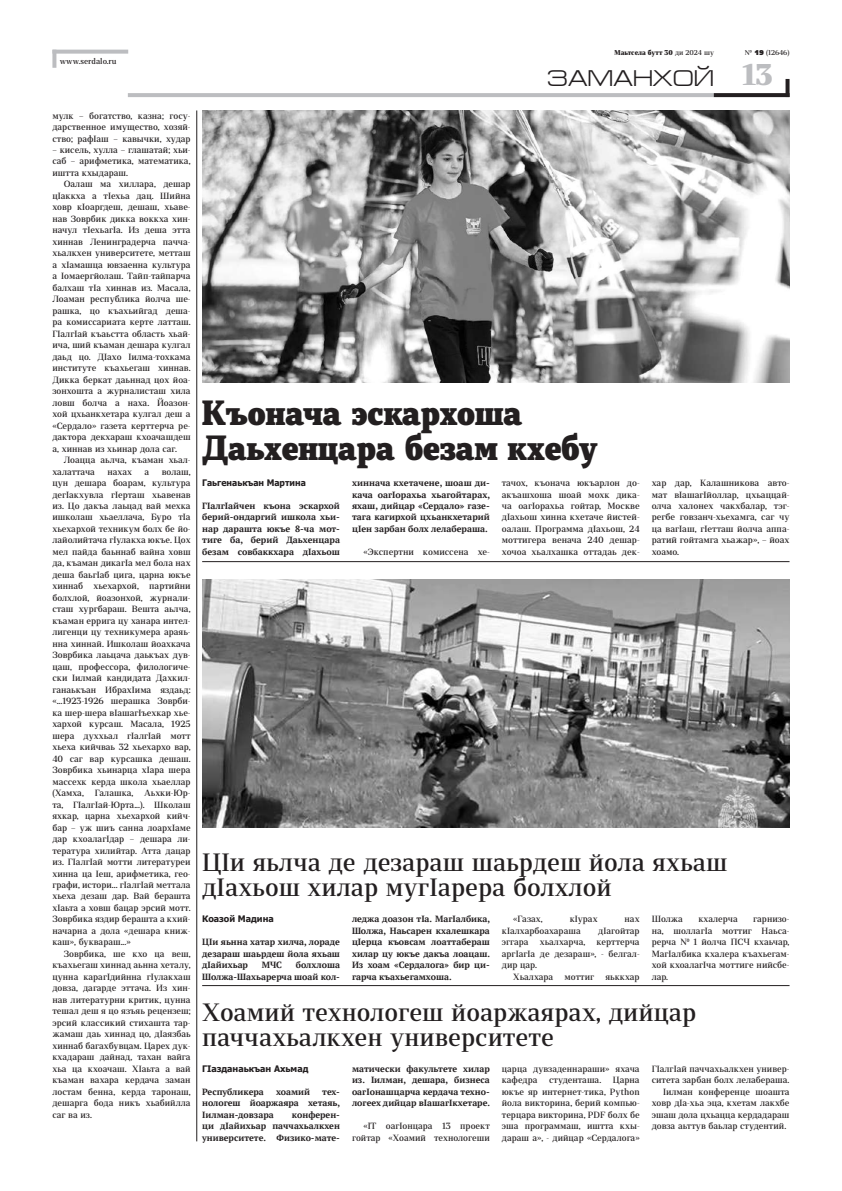
<style>
.page{position:relative;width:842px;height:1191px;background:#fff}
.page>*{position:absolute;margin:0;border:0;box-sizing:border-box;transform-origin:0 0}
.t1{font:800 35px/35px "Rolleston Text";color:#231f20}
.t2{font:500 25px/25px "Rolleston Display";color:#231f20}
.t3{font:23px "Europe Ext";color:#231f20}
.t4{font:500 9px/11.5px "Rolleston Display";color:#231f20;text-align:justify}
.t5{font:700 9px/11.5px "PT Serif";color:#231f20;text-align:justify}
.t6{font:700 9px "Tahoma";color:#231f20}
.t7{font:700 9px "Tahoma";color:#231f20;scale:.96 1}
.t8{font:500 8px "Rolleston Display";color:#231f20}
.t9{font:800 7px "Rolleston Display";color:#231f20}
.t10{font:500 7px "Rolleston Display";color:#231f20}
.s1{font-weight:500}
.s2{font-family:"Ekibastuz";font-weight:900}
.s3{font-family:"Rolleston Display";font-weight:800;font-size:30px;color:#bcbdc0}
</style>
<div class="page">
<svg style="left:56px;top:50px;width:72px;height:4px"></svg>
<svg style="left:52px;top:50px;width:4px;height:18px"></svg>
<hr style="left:128px;top:93px;width:586px;height:4px;background:#bcbdc0">
<svg style="left:714px;top:93px;width:71px;height:4px"></svg>
<svg style="left:785px;top:79px;width:4px;height:18px"></svg>
<hr style="left:196px;top:110px;width:1px;height:1031px;background:#231f20">
<img style="left:202px;top:110px;width:587px;height:273px">
<hr style="left:202px;top:561px;width:587px;height:1px;background:#231f20">
<img style="left:202px;top:579px;width:587px;height:248px">
<hr style="left:202px;top:985px;width:587px;height:1px;background:#231f20">
<p class="t8" style="left:60px;top:56px;width:58px">www.serdalo.ru</p>
<p class="t4" style="left:52px;top:110px;width:140px">мулк – богатство, казна; госу&shy;дарственное имущество, хозяй&shy;ство; рафIаш – кавычки, худар</p>
<p class="t4" style="left:52px;top:144px;width:140px">– кисель, хулла – глашатай; хьи&shy;саб – арифметика, математика, иштта кхыдараш.</p>
<p class="t4" style="left:52px;top:178px;width:140px;text-indent:11px">Оалаш ма хиллара, дешар цIаккха а тIехьа дац. Шийна ховр кIоаргдеш, дешаш, хьаве&shy;нав Зоврбик дикка воккха хин&shy;начул тIехьагIа. Из деша этта хиннав Ленинградерча пачча&shy;хьалкхен университете, метташ а хIамашца ювзаенна культура а Iомаергйолаш. Тайп-тайпарча балхаш тIа хиннав из. Масала, Лоаман республика йолча ше&shy;рашка, цо къахьийгад деша&shy;ра комиссариата керте латташ.<br>ГIалгIай къаьстта область хьай&shy;ича, ший къаман дешара кулгал даьд цо. ДIахо Iилма-тохкама институте къахьегаш хиннав.<br>Дикка беркат даьннад цох йоа&shy;зонхошта а журналисташ хила ловш болча а наха. Йоазон&shy;хой цхьанкхетара кулгал деш а «Сердало» газета керттерча ре&shy;дактора декхараш кхоачашдеш а, хиннав из хьинар дола саг.</p>
<p class="t4" style="left:52px;top:454px;width:140px;text-indent:11px">Лоацца аьлча, къаман хьал&shy;халаттача</p>
<p class="t4" style="left:52px;top:465px;width:140px;text-indent:109px">волаш, цун дешара боарам, культура дегIакхувла гIерташ хьавенав из. Цо дакъа лаьцад вай мехка ишколаш хьаеллача, Буро тIа хьехархой техникум болх бе йо&shy;лайолийтача гIулакха юкъе. Цох мел пайда баьннаб вайна ховш да, къаман дикагIа мел бола нах деша баьгIаб цига, царна юкъе хиннаб хьехархой, партийни болхлой, йоазонхой, журнали&shy;сташ хургбараш. Вешта аьлча, къаман еррига цу ханара интел&shy;лигенци цу техникумера араяь&shy;нна хиннай. Ишколаш йоахкача Зоврбика лаьцача даькъах дув&shy;цаш, профессора, филологиче&shy;ски Iилмай кандидата Дахкил&shy;ганаькъан ИбрахIима яздаьд: «...1923-1926 шерашка Зоврби&shy;ка шер-шера вIашагIъехкар хье&shy;хархой курсаш. Масала, 1925 шера духхьал гIалгIай мотт хьеха кийчваь 32 хьехархо вар, 40 саг вар курсашка дешаш.<br>Зоврбика хьинарца хIара шера массехк керда школа хьаеллар (Хамха, Галашка, Аьхки-Юр&shy;та, ГIалгIай-Юрта...). Школаш яхкар, царна хьехархой кийч&shy;бар – уж шиъ санна лоархIаме дар кхоалагIдар – дешара ли&shy;тература хилийтар. Атта дацар из. ГIалгIай мотти литературеи хинна ца Iеш, арифметика, гео&shy;графи, истори... гIалгIай меттала хьеха дезаш дар. Вай берашта хIаьта а ховш бацар эрсий мотт.<br>Зоврбика яздир берашта а кхий&shy;начарна а дола «дешара книж&shy;каш», буквараш...»</p>
<p class="t4" style="left:52px;top:948px;width:140px;text-indent:11px">Зоврбика, ше кхо ца веш, къахьегаш хиннад аьнна хеталу, цунна карагIдийнна гIулакхаш довза, дагарде эттача. Из хин&shy;нав литературни критик, цунна тешал деш я цо язъяь рецензеш; эрсий классикий стихашта тар&shy;жамаш даь хиннад цо, дIаязбаь хиннаб багахбувцам. Царех дук&shy;кхадараш дайнад, тахан вайга хьа ца кхоачаш. ХIаьта а вай къаман вахара кердача заман лостам бенна, керда таронаш, дешарга бода никъ хьабийлла саг ва из.</p>
<p class="t4" style="left:107px;top:465px;width:26px">нахах</p>
<p class="t4" style="left:145px;top:465px;width:6px">а</p>
<p class="t9" style="left:615px;top:48px;width:101px">Маьтсела бутт 30 <span class="s1">ди 2024 шу</span></p>
<p class="t10" style="left:745px;top:48px;width:46px">№ <span class="s2">19</span> (12646)</p>
<h3 class="t3" style="left:547px;top:65px;width:227px">ЗАМАНХОЙ <span class="s3">13</span></h3>
<h1 class="t1" style="left:202px;top:395px;width:397px">Къонача эскархоша<br>Даьхенцара безам кхебу</h1>
<p class="t7" style="left:202px;top:476px;width:110px">Гаьгенаькъан Мартина</p>
<p class="t5" style="left:202px;top:500px;width:139px">ГIалгIайчен къона эскархой берий-ондаргий ишкола хьи&shy;нар дарашта юкъе 8-ча мот&shy;тиге ба, берий Даьхенцара безам совбаккхара дIахьош</p>
<p class="t5" style="left:352px;top:477px;width:140px">хиннача кхетачене, шоаш ди&shy;кача оагIорахьа хьагойтарах, яхаш, дийцар «Сердало» газе&shy;тага кагирхой цхьанкхетарий цIен зарбан болх лелабераша.</p>
<p class="t4" style="left:363px;top:546px;width:128px">«Экспертни комиссена хе-</p>
<p class="t4" style="left:502px;top:477px;width:139px">тачох, къонача юкъарлон до&shy;акъашхоша шоай мохк дика&shy;ча оагIорахьа гойтар, Москве дIахьош хинна кхетаче йистей&shy;оалаш. Программа дIахьош, 24 моттигера венача 240 дешар&shy;хочоа хьалхашка оттадаь дек-</p>
<p class="t4" style="left:652px;top:477px;width:139px">хар дар, Калашникова авто&shy;мат вIашагIйоллар, цхьаццай&shy;олча халонех чакхбалар, тэг&shy;регбе говзанч-хьехамга, саг чу ца вагIаш, гIетташ йолча аппа&shy;ратий гойтамга хьажар», – йоах хоамо.</p>
<h2 class="t2" style="left:202px;top:850px;width:527px">ЦIи яьлча де дезараш шаьрдеш йола яхьаш дIахьош хилар мугIарера болхлой</h2>
<p class="t6" style="left:202px;top:913px;width:73px">Коазой Мадина</p>
<p class="t5" style="left:202px;top:936px;width:139px">ЦIи яьнна хатар хилча, лораде дезараш шаьрдеш йола яхьаш дIайихьар</p>
<p class="t5" style="left:202px;top:959px;width:139px;text-align:right">болхлоша<br>Шолжа-Шахьарерча шоай кол-</p>
<p class="t5" style="left:262px;top:959px;width:22px">МЧС</p>
<p class="t5" style="left:352px;top:913px;width:140px">леджа доазон тIа. МагIалбика, Шолжа, Наьсарен кхалешкара цIерца къовсам лоаттабераш хилар цу юкъе дакъа лоацаш.<br>Из хоам «Сердалога» бир ци&shy;гарча къахьегамхоша.</p>
<p class="t4" style="left:513px;top:913px;width:31px">«Газах,</p>
<p class="t4" style="left:570px;top:913px;width:30px">кIурах</p>
<p class="t4" style="left:625px;top:913px;width:17px">нах</p>
<p class="t4" style="left:502px;top:925px;width:80px">кIалхарбоахараша</p>
<p class="t4" style="left:502px;top:925px;width:139px;text-indent:96px">дIагойтар эггара хьалхарча, керттерча аргIагIа де дезараш», - белгал&shy;дир цар.</p>
<p class="t4" style="left:513px;top:971px;width:128px">Хьалхара моттиг яьккхар</p>
<p class="t4" style="left:652px;top:913px;width:33px">Шолжа</p>
<p class="t4" style="left:698px;top:913px;width:41px">кхалерча</p>
<p class="t4" style="left:652px;top:913px;width:139px;text-indent:102px">гарнизо&shy;на, шоллагIа моттиг Наьса&shy;рерча № 1 йолча ПСЧ кхаьчар, МагIалбика кхалера къахьегам&shy;хой кхоалагIча моттиге нийсбе&shy;лар.</p>
<h2 class="t2" style="left:202px;top:999px;width:496px">Хоамий технологеш йоаржаярах, дийцар паччахьалкхен университете</h2>
<p class="t6" style="left:202px;top:1062px;width:108px">ГIазданаькъан Ахьмад</p>
<p class="t5" style="left:202px;top:1085px;width:63px">Республикера</p>
<p class="t5" style="left:276px;top:1085px;width:36px">хоамий</p>
<p class="t5" style="left:202px;top:1085px;width:140px;text-indent:120px">тех&shy;нологеш йоаржаяра хетаяь, Iилман-довзара</p>
<p class="t5" style="left:202px;top:1108px;width:139px;text-indent:90px">конферен&shy;ци дIайихьар паччахьалкхен университете. Физико-мате-</p>
<p class="t5" style="left:352px;top:1062px;width:140px">матически факультете хилар из. Iилман, дешара, бизнеса оагIонашцарча кердача техно&shy;логеех дийцар вIашагIкхетаре.</p>
<p class="t4" style="left:352px;top:1120px;width:139px;text-align:right">«IТ оагIонцара 13 проект гойтар «Хоамий технологеши</p>
<p class="t4" style="left:502px;top:1062px;width:139px">царца дувзаденнараши» яхача кафедра</p>
<p class="t4" style="left:502px;top:1074px;width:139px;text-indent:111px">Царна юкъе яр интернет-тика, Python йола викторина, берий компью&shy;терцара викторина, PDF болх бе эша программаш, иштта кхы&shy;дараш а», - дийцар «Сердалога»</p>
<p class="t4" style="left:549px;top:1074px;width:54px">студенташа.</p>
<p class="t4" style="left:652px;top:1062px;width:139px">ГIалгIай паччахьалкхен универ-</p>
<p class="t4" style="left:652px;top:1074px;width:139px">ситета зарбан болх лелабераша.</p>
<p class="t4" style="left:663px;top:1085px;width:128px">Iилман конференце шоашта</p>
<p class="t4" style="left:652px;top:1097px;width:139px">ховр дIа-хьа эца, кхетам лакхбе</p>
<p class="t4" style="left:652px;top:1108px;width:139px">эшаш дола цхьацца кердадараш</p>
<p class="t4" style="left:652px;top:1120px;width:136px">довза аьттув баьлар студентий.</p>
</div>
